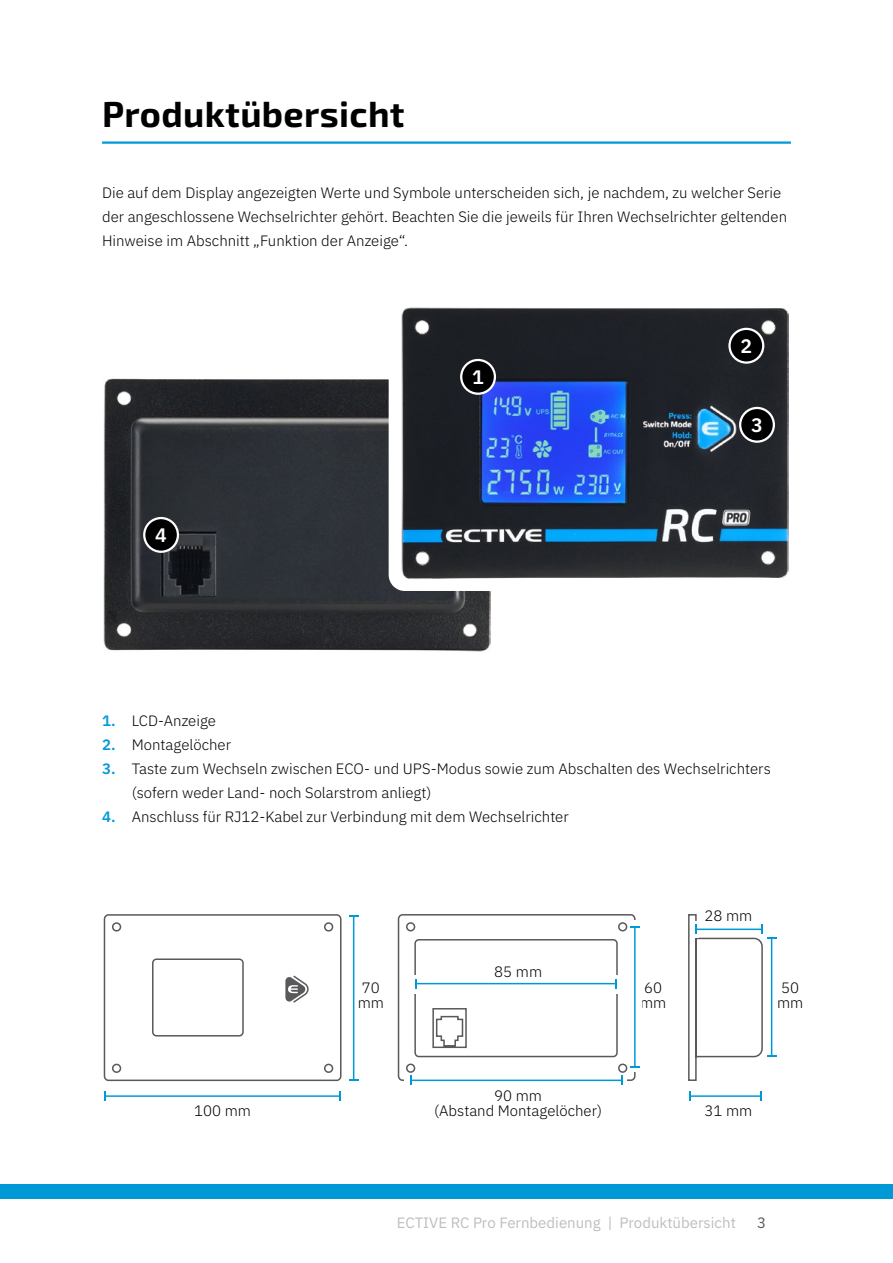
<style>
.page{position:relative;width:893px;height:1263px;background:#fff}
.page>*{position:absolute;margin:0;border:0;box-sizing:border-box;transform-origin:0 0}
.t1{font:700 36px "Exo 2";letter-spacing:.01em;color:#000}
.t2{font:600 19.5px "IBM Plex Sans";color:#fff}
.t3{font:300 15px/15px "IBM Plex Sans";color:#000}
.t4{font:15px "IBM Plex Sans";color:#bcbec0}
.t5{font:15px "IBM Plex Sans";color:#58595b}
.s1{font-weight:600;color:#0099d8}
</style>
<div class="page">
<div style="left:0;top:1184px;width:893px;height:15px;background:#0099d8"></div>
<img style="left:104px;top:378px;width:387px;height:274px">
<div style="left:389px;top:301px;width:416px;height:290px;background:#fff;border-radius:16px"></div>
<hr style="left:102px;top:141px;width:689px;height:3px;background:#0099d8">
<img style="left:402px;top:307px;width:386px;height:272px">
<div style="left:729px;top:329px;width:34px;height:34px;background:#000;border-radius:50%"></div>
<div style="left:728px;top:328px;width:36px;height:36px;border:2px solid #fff;border-radius:50%"></div>
<div style="left:461px;top:360px;width:34px;height:34px;background:#000;border-radius:50%"></div>
<div style="left:460px;top:359px;width:36px;height:36px;border:2px solid #fff;border-radius:50%"></div>
<div style="left:740px;top:408px;width:34px;height:34px;background:#000;border-radius:50%"></div>
<div style="left:739px;top:407px;width:36px;height:36px;border:2px solid #fff;border-radius:50%"></div>
<div style="left:144px;top:518px;width:34px;height:34px;background:#000;border-radius:50%"></div>
<div style="left:143px;top:517px;width:36px;height:36px;border:2px solid #fff;border-radius:50%"></div>
<svg style="left:103px;top:914px;width:239px;height:168px"></svg>
<svg style="left:397px;top:914px;width:366px;height:167px"></svg>
<hr style="left:105px;top:1095px;width:235px;height:2px;background:#0099d8">
<svg style="left:104px;top:1091px;width:2px;height:10px"></svg>
<svg style="left:339px;top:1091px;width:2px;height:10px"></svg>
<hr style="left:690px;top:1095px;width:71px;height:2px;background:#0099d8">
<div style="left:404px;top:1074px;width:222px;height:13px;background:#fff"></div>
<hr style="left:411px;top:1079px;width:211px;height:2px;background:#0099d8">
<svg style="left:621px;top:1075px;width:2px;height:10px"></svg>
<div style="left:628px;top:920px;width:14px;height:152px;background:#fff"></div>
<div style="left:692px;top:921px;width:7px;height:17px;background:#fff"></div>
<hr style="left:634px;top:927px;width:2px;height:140px;background:#0099d8">
<svg style="left:630px;top:926px;width:10px;height:2px"></svg>
<hr style="left:771px;top:938px;width:1px;height:118px;background:#0099d8">
<hr style="left:353px;top:915px;width:1px;height:165px;background:#0099d8">
<svg style="left:349px;top:1079px;width:10px;height:2px"></svg>
<div style="left:411px;top:975px;width:210px;height:19px;background:#fff"></div>
<hr style="left:416px;top:983px;width:200px;height:1px;background:#0099d8">
<svg style="left:415px;top:979px;width:2px;height:9px"></svg>
<svg style="left:615px;top:979px;width:2px;height:9px"></svg>
<hr style="left:696px;top:928px;width:66px;height:2px;background:#0099d8">
<svg style="left:695px;top:924px;width:2px;height:10px"></svg>
<svg style="left:761px;top:924px;width:15px;height:15px"></svg>
<h1 class="t1" style="left:102px;top:93px;width:304px">Produktübersicht</h1>
<p class="t3" style="left:102px;top:179px;width:687px;line-height:24px">Die auf dem Display angezeigten Werte und Symbole unterscheiden sich, je nachdem, zu welcher Serie der angeschlossene Wechselrichter gehört. Beachten Sie die jeweils für Ihren Wechselrichter geltenden<br>Hinweise im Abschnitt „Funktion der Anzeige“.</p>
<h2 class="t2" style="left:155px;top:519px;width:13px">4</h2>
<h2 class="t2" style="left:472px;top:361px;width:13px">1</h2>
<h2 class="t2" style="left:740px;top:330px;width:13px">2</h2>
<h2 class="t2" style="left:751px;top:409px;width:13px">3</h2>
<p class="t3" style="left:102px;top:712px;width:115px"><span class="s1">1.</span> LCD-Anzeige</p>
<p class="t3" style="left:102px;top:736px;width:131px"><span class="s1">2.</span> Montagelöcher</p>
<p class="t3" style="left:132px;top:755px;width:640px;line-height:24px;text-indent:-30px"><span class="s1">3.</span> Taste zum Wechseln zwischen ECO- und UPS-Modus sowie zum Abschalten des Wechselrichters (sofern weder Land- noch Solarstrom anliegt)</p>
<p class="t3" style="left:102px;top:808px;width:468px"><span class="s1">4.</span> Anschluss für RJ12-Kabel zur Verbindung mit dem Wechselrichter</p>
<p class="t3" style="left:494px;top:963px;width:49px">85 mm</p>
<p class="t3" style="left:705px;top:907px;width:49px">28 mm</p>
<p class="t3" style="left:358px;top:978px;width:28px">70 mm</p>
<p class="t3" style="left:777px;top:978px;width:28px">50 mm</p>
<p class="t3" style="left:640px;top:978px;width:28px">60 mm</p>
<p class="t3" style="left:434px;top:1087px;width:169px;text-align:center">90 mm<br>(Abstand Montagelöcher)</p>
<p class="t3" style="left:194px;top:1102px;width:58px">100 mm</p>
<p class="t3" style="left:705px;top:1102px;width:49px">31 mm</p>
<p class="t4" style="left:397px;top:1211px;width:341px">ECTIVE RC Pro Fernbedienung | Produktübersicht</p>
<p class="t5" style="left:757px;top:1211px;width:10px">3</p>
</div>
